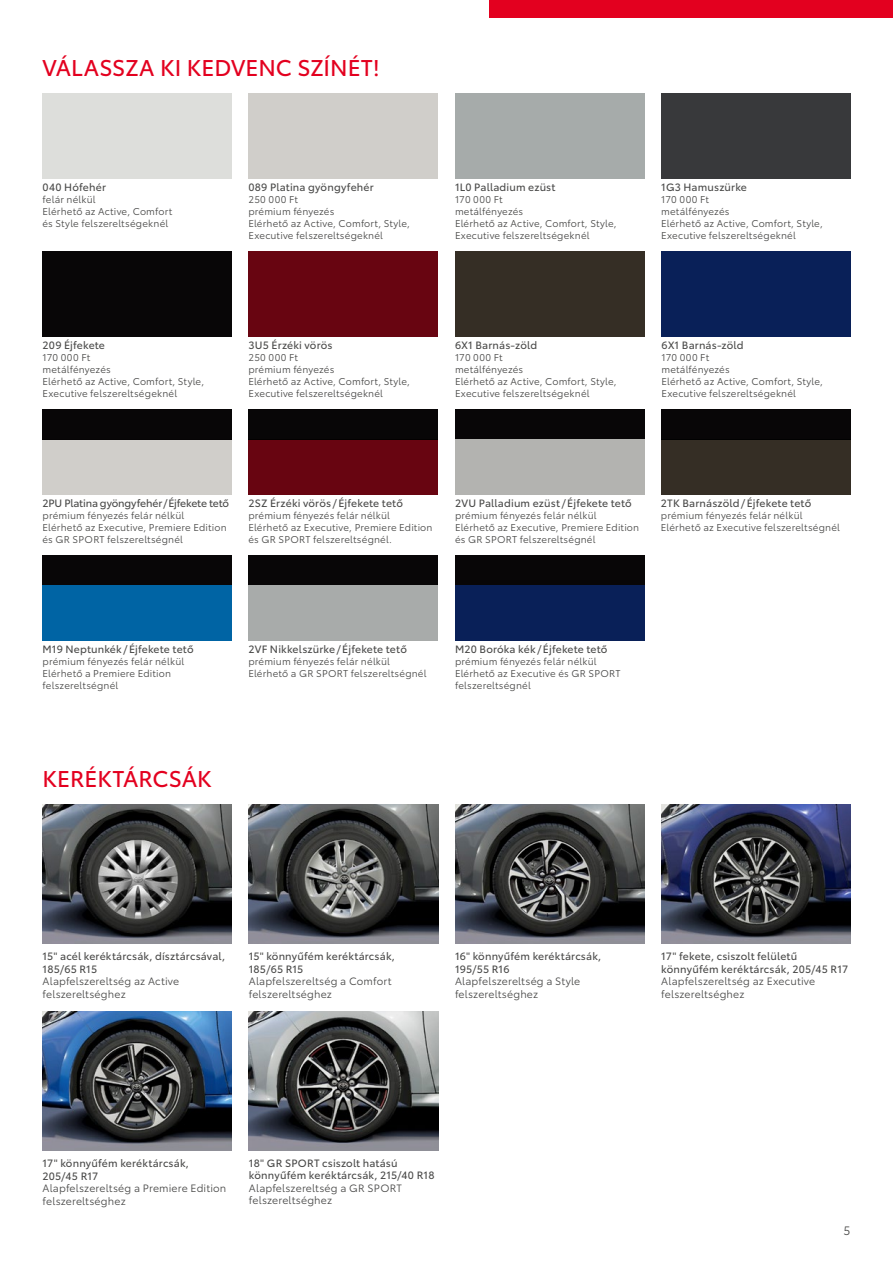
<style>
.page{position:relative;width:893px;height:1263px;background:#fff}
.page>*{position:absolute;margin:0;border:0;box-sizing:border-box;transform-origin:0 0}
.t1{font:22.5px "Toyota Type";color:#e3001f}
.t2{font:12px "Toyota Type";color:#494948}
.t3{font:10.5px/12.6px "Toyota Type";letter-spacing:.015em;color:#494948}
.t4{font:10.5px/12.6px "Toyota Type";letter-spacing:.015em;color:#494948}
.t5{font:10.5px "Toyota Type";letter-spacing:-.015em;color:#494948}
.t6{font:9.75px/12px "Toyota Type";letter-spacing:.02em;color:#494948}
</style>
<div class="page">
<img style="left:43px;top:1011px;width:189px;height:140px">
<div style="left:43px;top:93px;width:189px;height:85px;background:#dddedb"></div>
<div style="left:249px;top:93px;width:189px;height:85px;background:#d0ceca"></div>
<div style="left:455px;top:93px;width:189px;height:85px;background:#a6abaa"></div>
<div style="left:661px;top:93px;width:189px;height:85px;background:#38393b"></div>
<div style="left:43px;top:251px;width:189px;height:85px;background:#080607"></div>
<div style="left:248px;top:251px;width:190px;height:85px;background:#680511"></div>
<div style="left:455px;top:251px;width:189px;height:85px;background:#352e25"></div>
<div style="left:661px;top:251px;width:189px;height:85px;background:#092058"></div>
<div style="left:43px;top:409px;width:189px;height:30px;background:#080607"></div>
<div style="left:43px;top:439px;width:189px;height:55px;background:#d0ceca"></div>
<div style="left:248px;top:409px;width:190px;height:30px;background:#080607"></div>
<div style="left:248px;top:439px;width:190px;height:55px;background:#680511"></div>
<div style="left:455px;top:409px;width:189px;height:30px;background:#080607"></div>
<div style="left:455px;top:439px;width:189px;height:55px;background:#b3b3b0"></div>
<div style="left:661px;top:409px;width:189px;height:30px;background:#080607"></div>
<div style="left:661px;top:439px;width:189px;height:55px;background:#352e25"></div>
<div style="left:455px;top:555px;width:189px;height:30px;background:#080607"></div>
<div style="left:455px;top:585px;width:189px;height:55px;background:#092058"></div>
<div style="left:43px;top:555px;width:189px;height:30px;background:#080607"></div>
<div style="left:43px;top:585px;width:189px;height:55px;background:#0064a4"></div>
<div style="left:249px;top:555px;width:189px;height:30px;background:#080607"></div>
<div style="left:249px;top:585px;width:189px;height:55px;background:#a8abaa"></div>
<img style="left:43px;top:804px;width:189px;height:140px">
<img style="left:249px;top:804px;width:189px;height:140px">
<img style="left:249px;top:1011px;width:189px;height:140px">
<img style="left:455px;top:804px;width:189px;height:140px">
<img style="left:661px;top:804px;width:189px;height:140px">
<div style="left:489px;top:0;width:404px;height:17px;background:#e3001f"></div>
<h1 class="t1" style="left:43px;top:51px;width:339px">VÁLASSZA KI KEDVENC SZÍNÉT!</h1>
<p class="t3" style="left:43px;top:180px;width:65px">040 Hófehér</p>
<p class="t6" style="left:43px;top:192px;width:131px">felár nélkül<br>Elérhető az Active, Comfort és Style felszereltségeknél</p>
<p class="t3" style="left:248px;top:180px;width:127px">089 Platina gyöngyfehér</p>
<p class="t6" style="left:248px;top:192px;width:163px">250 000 Ft<br>prémium fényezés<br>Elérhető az Active, Comfort, Style,<br>Executive felszereltségeknél</p>
<p class="t3" style="left:455px;top:180px;width:102px">1L0 Palladium ezüst</p>
<p class="t6" style="left:455px;top:192px;width:163px">170 000 Ft<br>metálfényezés<br>Elérhető az Active, Comfort, Style,<br>Executive felszereltségeknél</p>
<p class="t3" style="left:661px;top:180px;width:87px">1G3 Hamuszürke</p>
<p class="t6" style="left:661px;top:192px;width:163px">170 000 Ft<br>metálfényezés<br>Elérhető az Active, Comfort, Style,<br>Executive felszereltségeknél</p>
<p class="t3" style="left:43px;top:338px;width:64px">209 Éjfekete</p>
<p class="t6" style="left:43px;top:350px;width:163px">170 000 Ft<br>metálfényezés<br>Elérhető az Active, Comfort, Style,<br>Executive felszereltségeknél</p>
<p class="t3" style="left:248px;top:338px;width:86px">3U5 Érzéki vörös</p>
<p class="t6" style="left:248px;top:350px;width:163px">250 000 Ft<br>prémium fényezés<br>Elérhető az Active, Comfort, Style,<br>Executive felszereltségeknél</p>
<p class="t3" style="left:455px;top:338px;width:84px">6X1 Barnás-zöld</p>
<p class="t6" style="left:455px;top:350px;width:163px">170 000 Ft<br>metálfényezés<br>Elérhető az Active, Comfort, Style,<br>Executive felszereltségeknél</p>
<p class="t3" style="left:661px;top:338px;width:84px">6X1 Barnás-zöld</p>
<p class="t6" style="left:661px;top:350px;width:163px">170 000 Ft<br>metálfényezés<br>Elérhető az Active, Comfort, Style,<br>Executive felszereltségeknél</p>
<p class="t5" style="left:43px;top:495px;width:188px">2PU Platina gyöngyfehér/Éjfekete tető</p>
<p class="t6" style="left:43px;top:508px;width:186px">prémium fényezés felár nélkül<br>Elérhető az Executive, Premiere Edition és GR SPORT felszereltségnél</p>
<p class="t3" style="left:248px;top:496px;width:156px">2SZ Érzéki vörös /Éjfekete tető</p>
<p class="t6" style="left:248px;top:508px;width:186px">prémium fényezés felár nélkül<br>Elérhető az Executive, Premiere Edition és GR SPORT felszereltségnél.</p>
<p class="t3" style="left:455px;top:496px;width:178px">2VU Palladium ezüst /Éjfekete tető</p>
<p class="t6" style="left:455px;top:508px;width:186px">prémium fényezés felár nélkül<br>Elérhető az Executive, Premiere Edition és GR SPORT felszereltségnél</p>
<p class="t3" style="left:661px;top:496px;width:152px">2TK Barnászöld/Éjfekete tető</p>
<p class="t6" style="left:661px;top:508px;width:181px">prémium fényezés felár nélkül<br>Elérhető az Executive felszereltségnél</p>
<p class="t3" style="left:43px;top:642px;width:153px">M19 Neptunkék/Éjfekete tető</p>
<p class="t6" style="left:43px;top:654px;width:143px">prémium fényezés felár nélkül<br>Elérhető a Premiere Edition felszereltségnél</p>
<h1 class="t1" style="left:43px;top:762px;width:171px">KERÉKTÁRCSÁK</h1>
<p class="t3" style="left:248px;top:642px;width:160px">2VF Nikkelszürke/Éjfekete tető</p>
<p class="t6" style="left:248px;top:654px;width:180px">prémium fényezés felár nélkül<br>Elérhető a GR SPORT felszereltségnél</p>
<p class="t3" style="left:455px;top:642px;width:154px">M20 Boróka kék/Éjfekete tető</p>
<p class="t6" style="left:455px;top:654px;width:167px">prémium fényezés felár nélkül<br>Elérhető az Executive és GR SPORT felszereltségnél</p>
<p class="t3" style="left:43px;top:949px;width:184px">15" acél keréktárcsák, dísztárcsával,<br>185/65 R15</p>
<p class="t4" style="left:43px;top:974px;width:138px">Alapfelszereltség az Active felszereltséghez</p>
<p class="t3" style="left:249px;top:949px;width:148px">15" könnyűfém keréktárcsák,<br>185/65 R15</p>
<p class="t4" style="left:249px;top:974px;width:144px">Alapfelszereltség a Comfort felszereltséghez</p>
<p class="t3" style="left:455px;top:949px;width:148px">16" könnyűfém keréktárcsák,<br>195/55 R16</p>
<p class="t4" style="left:455px;top:974px;width:127px">Alapfelszereltség a Style felszereltséghez</p>
<p class="t3" style="left:661px;top:949px;width:188px">17" fekete, csiszolt felületű könnyűfém keréktárcsák, 205/45 R17</p>
<p class="t4" style="left:661px;top:974px;width:155px">Alapfelszereltség az Executive felszereltséghez</p>
<p class="t3" style="left:43px;top:1156px;width:148px">17" könnyűfém keréktárcsák,<br>205/45 R17</p>
<p class="t4" style="left:43px;top:1181px;width:185px">Alapfelszereltség a Premiere Edition felszereltséghez</p>
<p class="t3" style="left:249px;top:1155px;width:187px">18" GR SPORT csiszolt hatású könnyűfém keréktárcsák, 215/40 R18</p>
<p class="t4" style="left:249px;top:1181px;width:155px">Alapfelszereltség a GR SPORT felszereltséghez</p>
<p class="t2" style="left:844px;top:1222px;width:8px">5</p>
</div>
